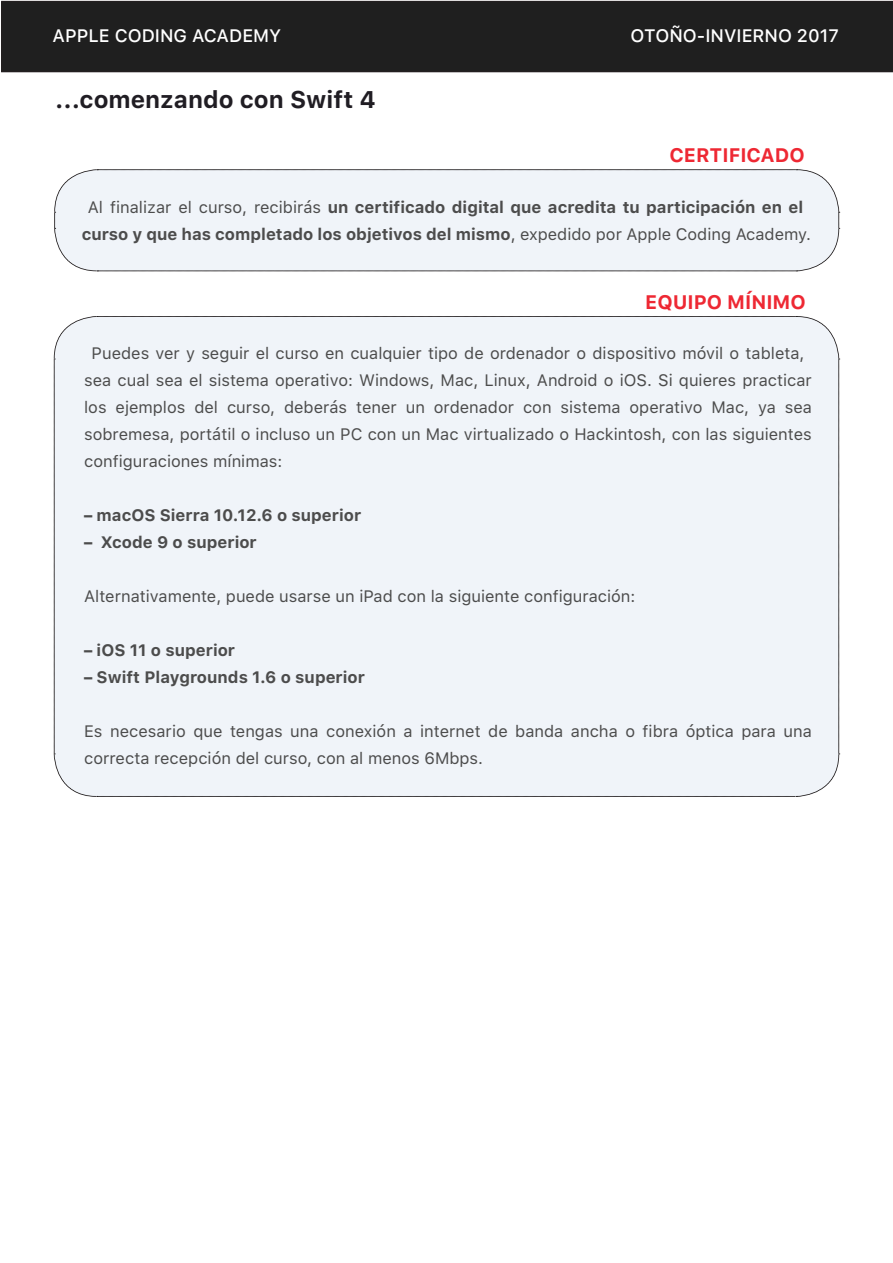
<style>
.page{position:relative;width:893px;height:1263px;background:#fff}
.page>*{position:absolute;margin:0;border:0;box-sizing:border-box;transform-origin:0 0}
.t1{font:700 24px "SFUI Text";color:#201d23}
.t2{font:700 19.5px "SFUI Text";color:#ee2833}
.t3{font:500 18px "SFUI Text";color:#fff}
.t4{font:16.5px/27px "SFUI Text";color:#4c4c4c}
.t5{font:700 16.5px/27px "SFUI Text";color:#4c4c4c;text-align:center}
.s1{font-weight:400}
</style>
<div class="page">
<div style="left:1px;top:1px;width:892px;height:71px;background:#1f1f1f"></div>
<div style="left:54px;top:169px;width:786px;height:103px;background:#f0f4f9"></div>
<div style="left:54px;top:316px;width:786px;height:481px;background:#f0f4f9"></div>
<p class="t3" style="left:53px;top:23px;width:230px">APPLE CODING ACADEMY</p>
<p class="t3" style="left:630px;top:23px;width:210px">OTOÑO-INVIERNO 2017</p>
<p class="t1" style="left:55px;top:82px;width:322px">...comenzando con Swift 4</p>
<p class="t2" style="left:669px;top:141px;width:137px">CERTIFICADO</p>
<p class="t5" style="left:82px;top:194px;width:730px"><span class="s1">Al finalizar el curso, recibirás</span> un certificado digital que acredita tu participación en el curso y que has completado los objetivos del mismo<span class="s1">, expedido por Apple Coding Academy.</span></p>
<p class="t2" style="left:645px;top:288px;width:162px">EQUIPO MÍNIMO</p>
<p class="t4" style="left:84px;top:341px;width:729px;text-indent:8px">Puedes ver y seguir el curso en cualquier tipo de ordenador o dispositivo móvil o tableta, sea cual sea el sistema operativo: Windows, Mac, Linux, Android o iOS. Si quieres practicar los ejemplos del curso, deberás tener un ordenador con sistema operativo Mac, ya sea sobremesa, portátil o incluso un PC con un Mac virtualizado o Hackintosh, con las siguientes configuraciones mínimas:</p>
<p class="t5" style="left:84px;top:503px;width:279px">– macOS Sierra 10.12.6 o superior</p>
<p class="t5" style="left:84px;top:530px;width:174px">– Xcode 9 o superior</p>
<p class="t4" style="left:84px;top:584px;width:553px">Alternativamente, puede usarse un iPad con la siguiente configuración:</p>
<p class="t5" style="left:84px;top:638px;width:152px">– iOS 11 o superior</p>
<p class="t5" style="left:84px;top:665px;width:282px">– Swift Playgrounds 1.6 o superior</p>
<p class="t4" style="left:84px;top:719px;width:729px">Es necesario que tengas una conexión a internet de banda ancha o fibra óptica para una correcta recepción del curso, con al menos 6Mbps.</p>
</div>
